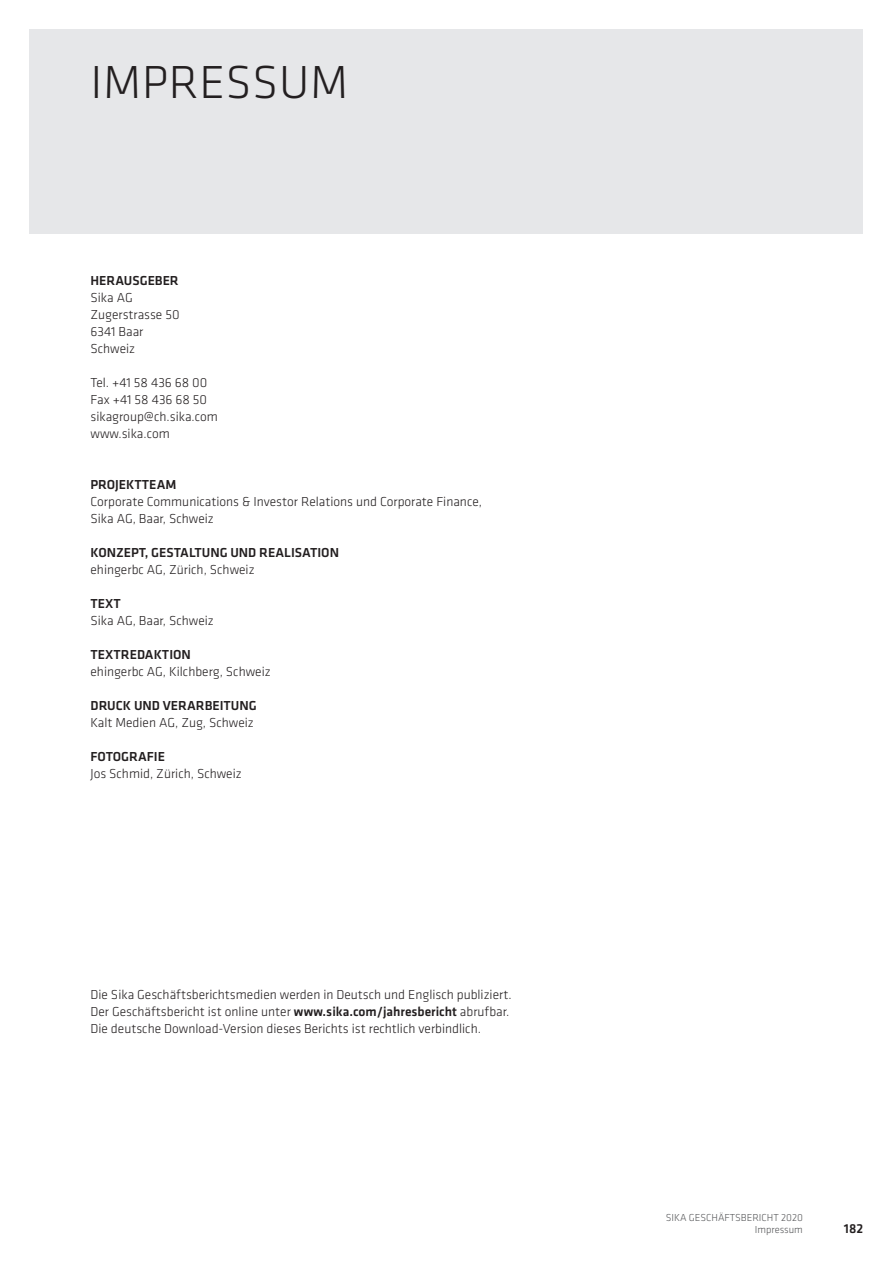
<style>
.page{position:relative;width:893px;height:1263px;background:#fff}
.page>*{position:absolute;margin:0;border:0;box-sizing:border-box;transform-origin:0 0}
.t1{font:300 48px "Klavika";letter-spacing:.015em;color:#231f20}
.t2{font:300 13.5px/17px "Klavika";color:#231f20}
.t3{font:500 13.5px "Klavika";color:#231f20}
.t4{font:300 10.5px/12.6px "Klavika";color:#57585a;text-align:right}
.s1{font-weight:500}
</style>
<div class="page">
<div style="left:30px;top:30px;width:833px;height:204px;background:#e6e7e9"></div>
<h1 class="t1" style="left:91px;top:53px;width:259px">IMPRESSUM</h1>
<p class="t3" style="left:91px;top:271px;width:90px">HERAUSGEBER</p>
<p class="t2" style="left:91px;top:289px;width:91px">Sika AG<br>Zugerstrasse 50<br>6341 Baar<br>Schweiz</p>
<p class="t2" style="left:91px;top:374px;width:129px">Tel. +41 58 436 68 00<br>Fax +41 58 436 68 50 sikagroup@ch.sika.com www.sika.com</p>
<p class="t3" style="left:91px;top:475px;width:87px">PROJEKTTEAM</p>
<p class="t2" style="left:91px;top:493px;width:393px">Corporate Communications &amp; Investor Relations und Corporate Finance,<br>Sika AG, Baar, Schweiz</p>
<p class="t3" style="left:91px;top:543px;width:250px">KONZEPT, GESTALTUNG UND REALISATION</p>
<p class="t2" style="left:91px;top:561px;width:166px">ehingerbc AG, Zürich, Schweiz</p>
<p class="t3" style="left:91px;top:594px;width:32px">TEXT</p>
<p class="t2" style="left:91px;top:612px;width:125px">Sika AG, Baar, Schweiz</p>
<p class="t3" style="left:91px;top:645px;width:102px">TEXTREDAKTION</p>
<p class="t2" style="left:91px;top:663px;width:182px">ehingerbc AG, Kilchberg, Schweiz</p>
<p class="t3" style="left:91px;top:697px;width:168px">DRUCK UND VERARBEITUNG</p>
<p class="t2" style="left:91px;top:714px;width:165px">Kalt Medien AG, Zug, Schweiz</p>
<p class="t3" style="left:91px;top:748px;width:76px">FOTOGRAFIE</p>
<p class="t2" style="left:91px;top:765px;width:153px">Jos Schmid, Zürich, Schweiz</p>
<p class="t2" style="left:91px;top:986px;width:423px">Die Sika Geschäftsberichtsmedien werden in Deutsch und Englisch publiziert.<br>Der Geschäftsbericht ist online unter <span class="s1">www.sika.com/jahresbericht</span> abrufbar.<br>Die deutsche Download-Version dieses Berichts ist rechtlich verbindlich.</p>
<p class="t4" style="left:666px;top:1211px;width:139px">SIKA GESCHÄFTSBERICHT 2020<br>Impressum</p>
<p class="t3" style="left:844px;top:1219px;width:21px">182</p>
</div>
